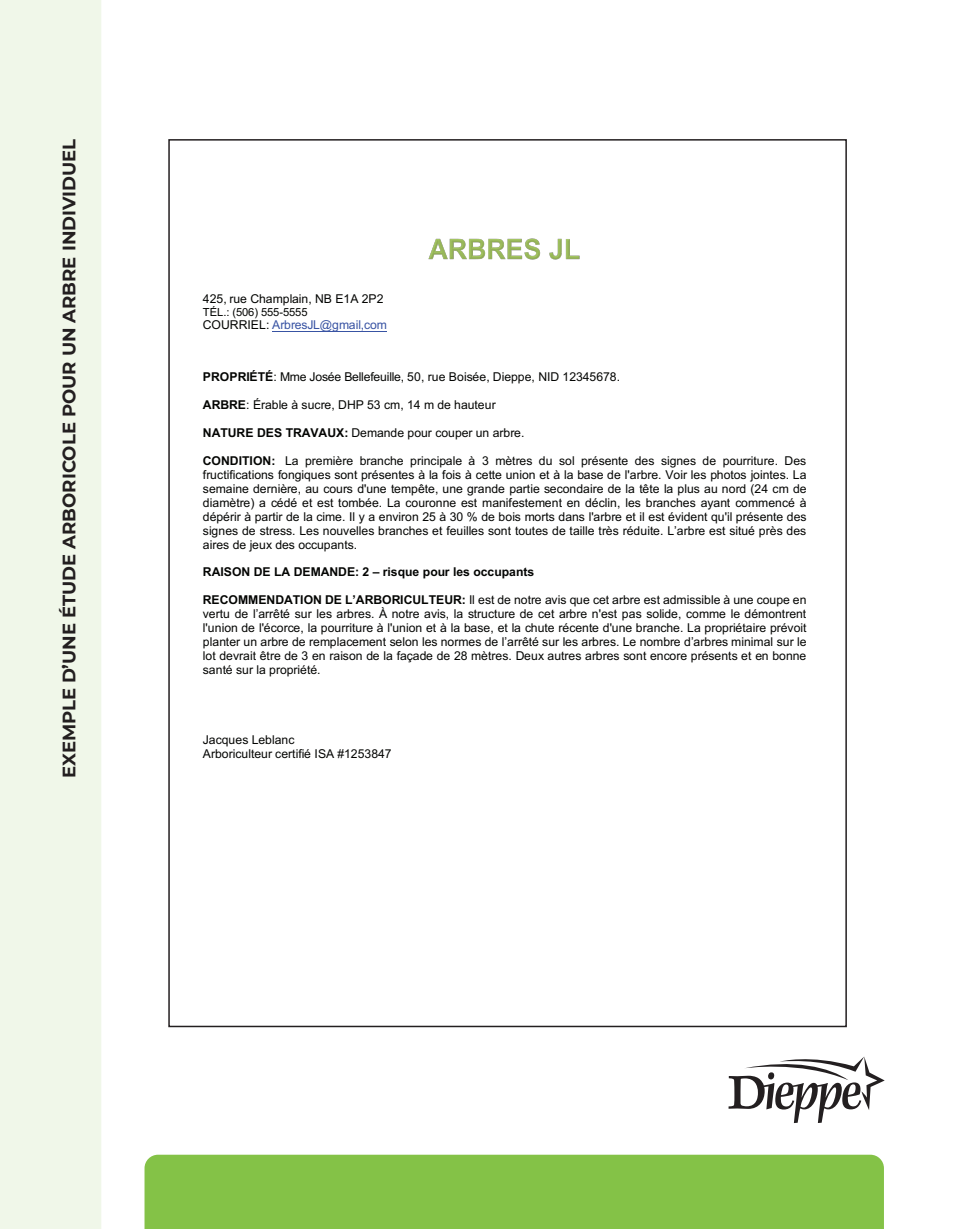
<style>
.page{position:relative;width:959px;height:1229px;background:#fff}
.page>*{position:absolute;margin:0;border:0;box-sizing:border-box;transform-origin:0 0}
.t1{font:700 18px "Montserrat";color:#231f20}
.t2{font:12.15px/14px "Arial";color:#040503;text-align:justify}
.t3{font:700 12.15px "Arial";letter-spacing:-.005em;color:#040503}
.t4{font:12.15px "Arial";letter-spacing:-.005em;color:#3853a3}
.t5{font:11.1px "Arial";letter-spacing:-.01em;color:#040503}
.s1{color:#040503}
.s2{font-weight:700}
</style>
<div class="page">
<div style="left:144px;top:1154px;width:740px;height:74px;background:#84c247"></div>
<svg style="left:728px;top:1056px;width:156px;height:67px"></svg>
<div style="left:0;top:0;width:101px;height:1228px;background:#f0f7e9"></div>
<hr style="left:272px;top:331px;width:114px;height:1px;background:#3853a3">
<img style="left:429px;top:238px;width:150px;height:21px">
<h1 class="t1" style="left:56px;top:778px;width:640px;rotate:-90deg">EXEMPLE D’UNE ÉTUDE ARBORICOLE POUR UN ARBRE INDIVIDUEL</h1>
<p class="t2" style="left:203px;top:291px;width:182px">425, rue Champlain, NB E1A 2P2</p>
<p class="t5" style="left:203px;top:304px;width:106px">TÉL.: (506) 555-5555</p>
<p class="t4" style="left:203px;top:317px;width:185px"><span class="s1">COURRIEL:</span> ArbresJL@gmail,com</p>
<p class="t2" style="left:203px;top:370px;width:418px"><span class="s2">PROPRIÉTÉ</span>: Mme Josée Bellefeuille, 50, rue Boisée, Dieppe, NID 12345678.</p>
<p class="t2" style="left:203px;top:398px;width:294px"><span class="s2">ARBRE</span>: Érable à sucre, DHP 53 cm, 14 m de hauteur</p>
<p class="t2" style="left:203px;top:426px;width:323px"><span class="s2">NATURE DES TRAVAUX:</span> Demande pour couper un arbre.</p>
<p class="t2" style="left:203px;top:453px;width:605px"><span class="s2">CONDITION:</span> La première branche principale à 3 mètres du sol présente des signes de pourriture. Des fructifications fongiques sont présentes à la fois à cette union et à la base de l'arbre. Voir les photos jointes. La semaine dernière, au cours d'une tempête, une grande partie secondaire de la tête la plus au nord (24 cm de diamètre) a cédé et est tombée. La couronne est manifestement en déclin, les branches ayant commencé à dépérir à partir de la cime. Il y a environ 25 à 30 % de bois morts dans l'arbre et il est évident qu'il présente des signes de stress. Les nouvelles branches et feuilles sont toutes de taille très réduite. L’arbre est situé près des aires de jeux des occupants.</p>
<p class="t3" style="left:203px;top:563px;width:333px">RAISON DE LA DEMANDE: 2 – risque pour les occupants</p>
<p class="t2" style="left:203px;top:592px;width:605px"><span class="s2">RECOMMENDATION DE L’ARBORICULTEUR:</span> Il est de notre avis que cet arbre est admissible à une coupe en vertu de l’arrêté sur les arbres. À notre avis, la structure de cet arbre n'est pas solide, comme le démontrent l'union de l'écorce, la pourriture à l'union et à la base, et la chute récente d'une branche. La propriétaire prévoit planter un arbre de remplacement selon les normes de l’arrêté sur les arbres. Le nombre d’arbres minimal sur le lot devrait être de 3 en raison de la façade de 28 mètres. Deux autres arbres sont encore présents et en bonne santé sur la propriété.</p>
<p class="t2" style="left:203px;top:732px;width:190px">Jacques Leblanc<br>Arboriculteur certifié ISA #1253847</p>
</div>
